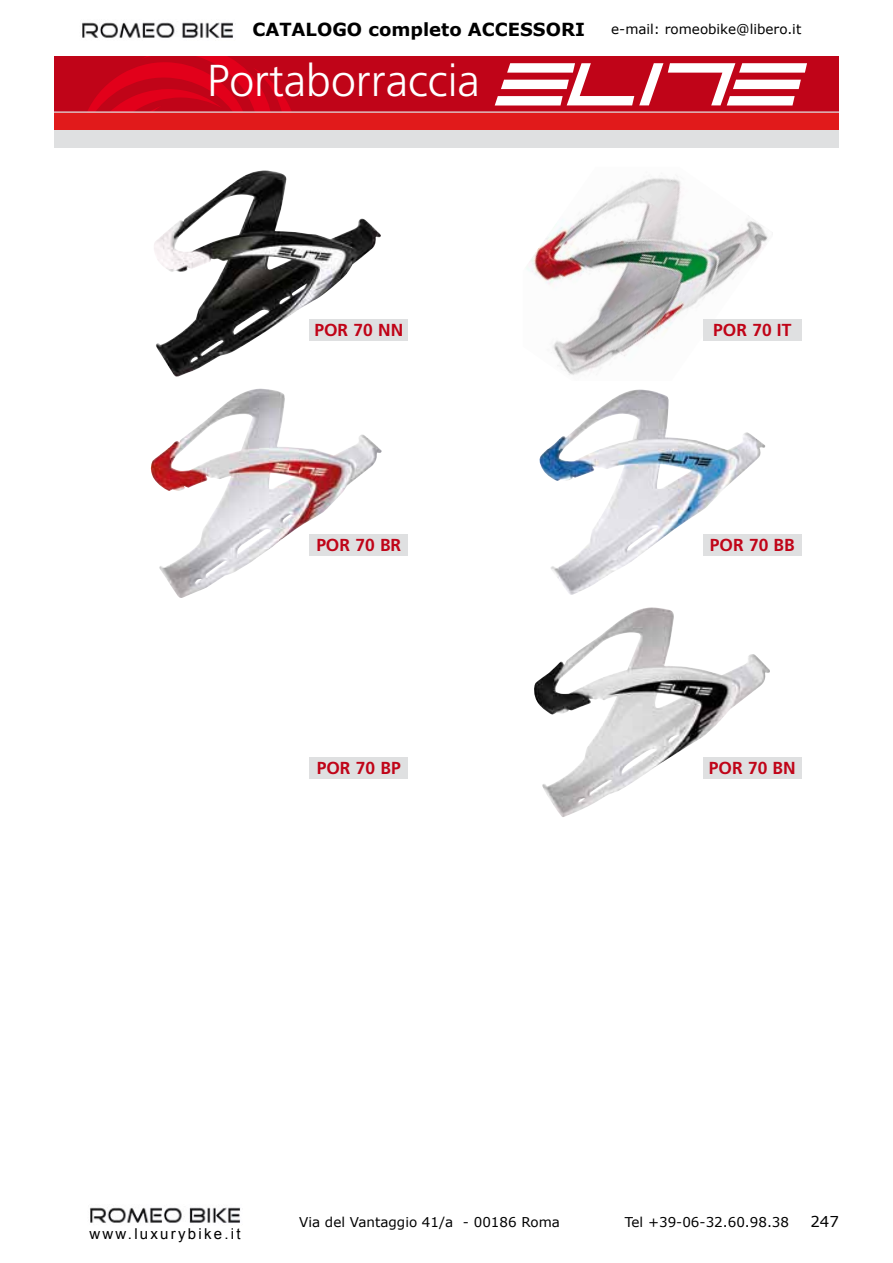
<style>
.page{position:relative;width:893px;height:1263px;background:#fff}
.page>*{position:absolute;margin:0;border:0;box-sizing:border-box;transform-origin:0 0}
.t1{font:300 44.7px "Frutiger LT Std";color:#fff}
.t2{font:700 18px "Verdana";color:#000}
.t3{font:700 17.4px "Frutiger LT Std";color:#c00418}
.t4{font:15px "Arial";letter-spacing:.15em;color:#000}
.t5{font:15px "Verdana";color:#000}
.t6{font:13.5px "Verdana";color:#000}
</style>
<div class="page">
<img style="left:82px;top:22px;width:151px;height:16px">
<img style="left:90px;top:1207px;width:150px;height:16px">
<div style="left:54px;top:57px;width:785px;height:55px;background:#c00418"></div>
<svg style="left:88px;top:57px;width:203px;height:54px"></svg>
<div style="left:54px;top:112px;width:785px;height:18px;background:#e11a1b"></div>
<div style="left:54px;top:130px;width:785px;height:17px;background:#dfe0e1"></div>
<hr style="left:54px;top:111px;width:785px;height:2px;background:#dfe0e1">
<svg style="left:495px;top:63px;width:312px;height:42px"></svg>
<img style="left:154px;top:171px;width:227px;height:206px">
<img style="left:526px;top:178px;width:247px;height:197px">
<img style="left:151px;top:389px;width:231px;height:209px">
<img style="left:539px;top:390px;width:226px;height:205px">
<img style="left:534px;top:607px;width:236px;height:210px">
<div style="left:310px;top:320px;width:98px;height:21px;background:#dfe0e1"></div>
<div style="left:703px;top:320px;width:99px;height:21px;background:#dfe0e1"></div>
<div style="left:310px;top:534px;width:98px;height:21px;background:#dfe0e1"></div>
<div style="left:703px;top:534px;width:99px;height:21px;background:#dfe0e1"></div>
<div style="left:310px;top:757px;width:98px;height:21px;background:#dfe0e1"></div>
<div style="left:703px;top:757px;width:99px;height:21px;background:#dfe0e1"></div>
<h2 class="t2" style="left:252px;top:18px;width:334px">CATALOGO completo ACCESSORI</h2>
<p class="t6" style="left:611px;top:21px;width:192px">e-mail: romeobike@libero.it</p>
<h1 class="t1" style="left:207px;top:56px;width:274px">Portaborraccia</h1>
<p class="t3" style="left:314px;top:320px;width:90px">POR 70 NN</p>
<p class="t3" style="left:713px;top:320px;width:80px">POR 70 IT</p>
<p class="t3" style="left:316px;top:534px;width:86px">POR 70 BR</p>
<p class="t3" style="left:710px;top:534px;width:86px">POR 70 BB</p>
<p class="t3" style="left:317px;top:757px;width:85px">POR 70 BP</p>
<p class="t3" style="left:709px;top:757px;width:88px">POR 70 BN</p>
<p class="t4" style="left:89px;top:1224px;width:153px">www.luxurybike.it</p>
<p class="t6" style="left:299px;top:1213px;width:262px">Via del Vantaggio 41/a - 00186 Roma</p>
<p class="t6" style="left:625px;top:1213px;width:166px">Tel +39-06-32.60.98.38</p>
<p class="t5" style="left:810px;top:1211px;width:30px">247</p>
</div>
